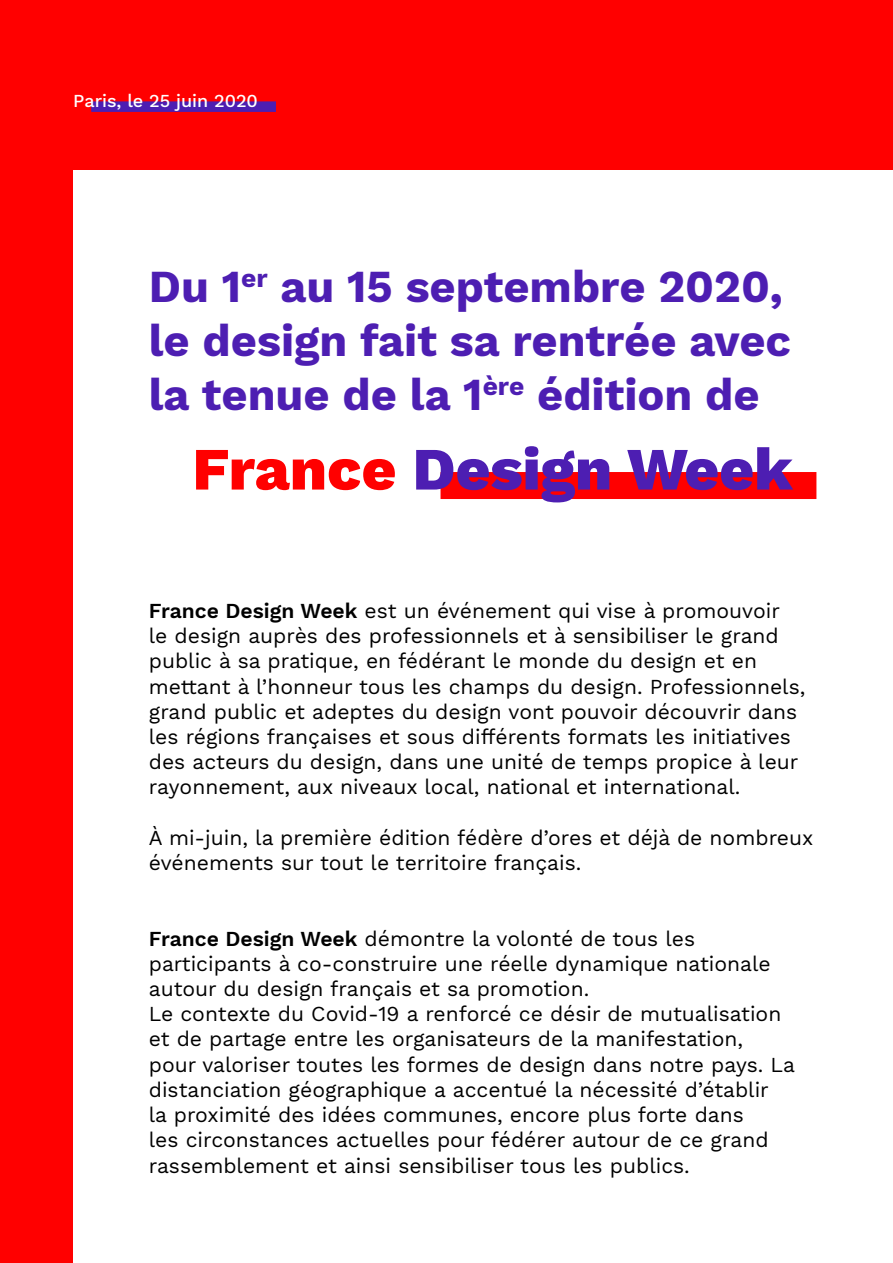
<style>
.page{position:relative;width:893px;height:1263px;background:#f00}
.page>*{position:absolute;margin:0;border:0;box-sizing:border-box;transform-origin:0 0}
.t1{font:800 60px "Work Sans";color:#4d1eb2}
.t2{font:700 45px/54px "Work Sans";color:#4d1eb2}
.t3{font:21px/25.2px "Work Sans";color:#000}
.t4{font:500 18px "Work Sans";color:#fff}
.s1{color:#f00}
.s2{font-weight:600}
</style>
<div class="page">
<div style="left:73px;top:170px;width:820px;height:1093px;background:#fff"></div>
<div style="left:91px;top:101px;width:185px;height:11px;background:#4d1eb2"></div>
<div style="left:441px;top:472px;width:375px;height:27px;background:#f00"></div>
<p class="t4" style="left:73px;top:90px;width:186px">Paris, le 25 juin 2020</p>
<h2 class="t2" style="left:149px;top:262px;width:644px">Du 1<sup>er</sup> au 15 septembre 2020, le design fait sa rentrée avec la tenue de la 1<sup>ère</sup> édition de</h2>
<h1 class="t1" style="left:192px;top:435px;width:602px"><span class="s1">France</span> Design Week</h1>
<p class="t3" style="left:149px;top:599px;width:658px"><span class="s2">France Design Week</span> est un événement qui vise à promouvoir<br>le design auprès des professionnels et à sensibiliser le grand public à sa pratique, en fédérant le monde du design et en mettant à l’honneur tous les champs du design. Professionnels, grand public et adeptes du design vont pouvoir découvrir dans les régions françaises et sous différents formats les initiatives des acteurs du design, dans une unité de temps propice à leur rayonnement, aux niveaux local, national et international.</p>
<p class="t3" style="left:149px;top:826px;width:666px">À mi-juin, la première édition fédère d’ores et déjà de nombreux événements sur tout le territoire français.</p>
<p class="t3" style="left:149px;top:927px;width:648px"><span class="s2">France Design Week</span> démontre la volonté de tous les participants à co-construire une réelle dynamique nationale autour du design français et sa promotion.<br>Le contexte du Covid-19 a renforcé ce désir de mutualisation et de partage entre les organisateurs de la manifestation, pour valoriser toutes les formes de design dans notre pays. La distanciation géographique a accentué la nécessité d’établir<br>la proximité des idées communes, encore plus forte dans<br>les circonstances actuelles pour fédérer autour de ce grand rassemblement et ainsi sensibiliser tous les publics.</p>
</div>
